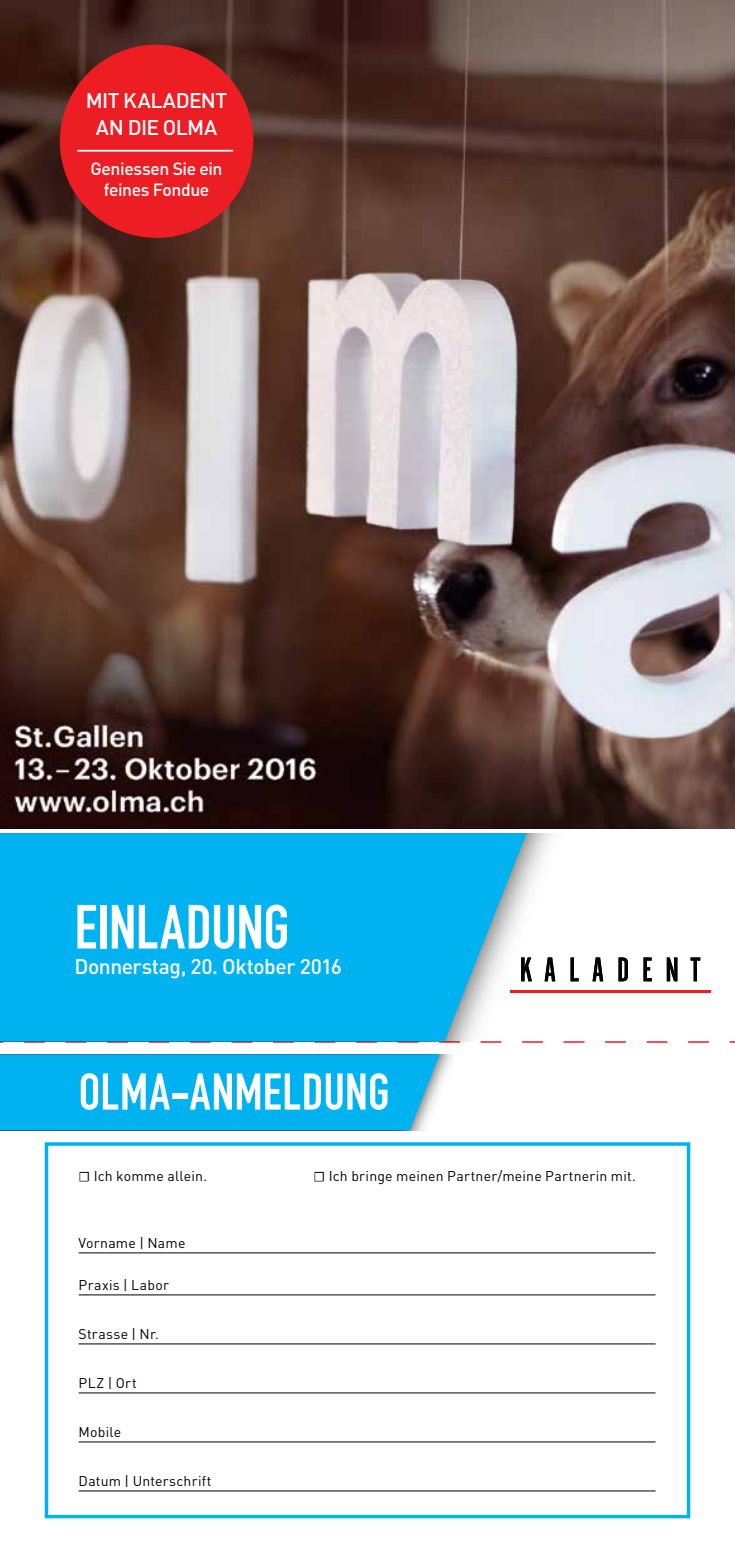
<style>
.page{position:relative;width:735px;height:1563px;background:#fff}
.page>*{position:absolute;margin:0;border:0;box-sizing:border-box;transform-origin:0 0}
.t1{font:61.25px "DIN Engschrift";letter-spacing:-.005em;color:#fff}
.t2{font:50.75px "DIN Engschrift";letter-spacing:.005em;color:#fff}
.t3{font:500 21px/27.3px "DIN";letter-spacing:-.02em;color:#fff;text-align:center}
.t4{font:500 17.5px/21px "DIN";letter-spacing:-.025em;color:#fff;text-align:center}
.t5{font:14px "DIN";letter-spacing:.015em;color:#000}
.s1{font-family:"Minion Pro"}
</style>
<div class="page">
<img style="left:439px;top:1054px;width:13px;height:33px">
<div style="left:0;top:1054px;width:439px;height:76px;background:#00b3f0"></div>
<div style="left:45px;top:1142px;width:645px;height:376px;border:4px solid #00b3f0"></div>
<hr style="left:79px;top:1252px;width:576px;height:1px;background:#000">
<hr style="left:79px;top:1294px;width:576px;height:1px;background:#000">
<hr style="left:79px;top:1343px;width:576px;height:1px;background:#000">
<hr style="left:79px;top:1392px;width:576px;height:1px;background:#000">
<hr style="left:79px;top:1441px;width:576px;height:1px;background:#000">
<hr style="left:79px;top:1490px;width:576px;height:1px;background:#000">
<img style="left:0;top:0;width:734px;height:828px">
<svg style="left:0;top:1041px;width:734px;height:1px"></svg>
<img style="left:526px;top:833px;width:54px;height:160px">
<svg style="left:0;top:833px;width:526px;height:208px;fill:#00b3f0"></svg>
<svg style="left:521px;top:957px;width:10px;height:24px"></svg>
<svg style="left:544px;top:957px;width:11px;height:24px"></svg>
<svg style="left:570px;top:957px;width:8px;height:24px"></svg>
<svg style="left:592px;top:957px;width:11px;height:24px"></svg>
<svg style="left:618px;top:957px;width:9px;height:24px"></svg>
<svg style="left:643px;top:957px;width:8px;height:24px"></svg>
<svg style="left:666px;top:957px;width:11px;height:24px"></svg>
<svg style="left:690px;top:957px;width:9px;height:24px"></svg>
<hr style="left:510px;top:990px;width:200px;height:2px;background:#ed1d24">
<div style="left:60px;top:45px;width:193px;height:193px;background:#ed1d24;border-radius:50%"></div>
<hr style="left:77px;top:150px;width:156px;height:2px;background:#fff">
<h3 class="t3" style="left:86px;top:86px;width:143px">MIT KALADENT<br>AN DIE OLMA</h3>
<p class="t4" style="left:91px;top:158px;width:133px">Geniessen Sie ein feines Fondue</p>
<h1 class="t1" style="left:74px;top:891px;width:216px">EINLADUNG</h1>
<h3 class="t3" style="left:74px;top:952px;width:269px">Donnerstag, 20. Oktober 2016</h3>
<h2 class="t2" style="left:79px;top:1062px;width:312px">OLMA-ANMELDUNG</h2>
<p class="t5" style="left:79px;top:1167px;width:130px"><span class="s1">☐</span> Ich komme allein.</p>
<p class="t5" style="left:313px;top:1167px;width:324px"><span class="s1">☐</span> Ich bringe meinen Partner/meine Partnerin mit.</p>
<p class="t5" style="left:79px;top:1234px;width:108px">Vorname | Name</p>
<p class="t5" style="left:79px;top:1276px;width:92px">Praxis | Labor</p>
<p class="t5" style="left:79px;top:1325px;width:82px">Strasse | Nr.</p>
<p class="t5" style="left:79px;top:1374px;width:59px">PLZ | Ort</p>
<p class="t5" style="left:79px;top:1423px;width:44px">Mobile</p>
<p class="t5" style="left:79px;top:1472px;width:134px">Datum | Unterschrift</p>
</div>
